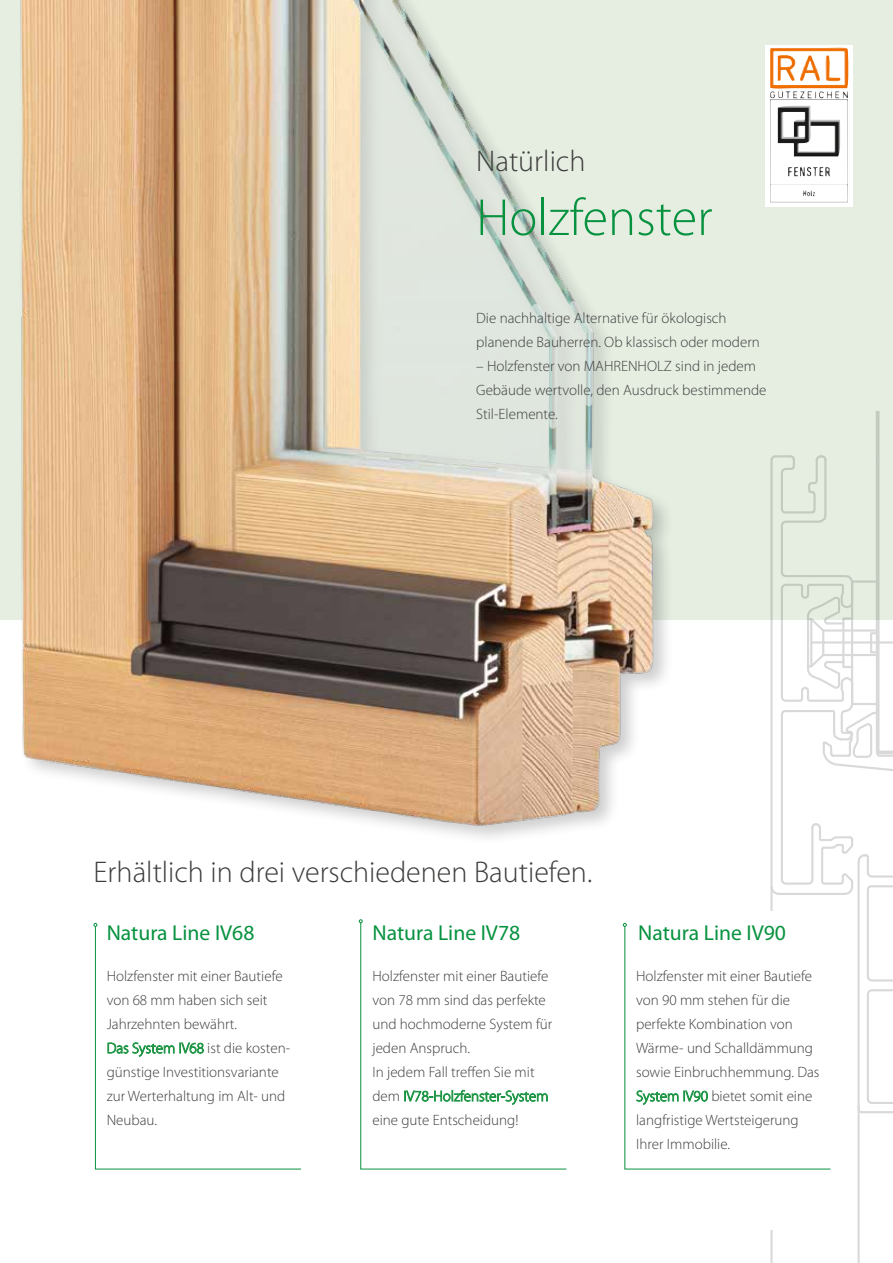
<style>
.page{position:relative;width:893px;height:1263px;background:#fff}
.page>*{position:absolute;margin:0;border:0;box-sizing:border-box;transform-origin:0 0}
.t1{font:300 52.5px "Myriad Pro";color:#07923f}
.t2{font:300 30px "Myriad Pro";color:#3c3c3b}
.t3{font:21.6px "Myriad Pro";color:#07923f}
.t4{font:300 15px/24px "Myriad Pro";color:#3c3c3b}
.s1{color:#3f9b4d}
</style>
<div class="page">
<div style="left:0;top:0;width:893px;height:620px;background:#e6eee2"></div>
<svg style="left:360px;top:923px;width:207px;height:247px"></svg>
<svg style="left:359px;top:919px;width:4px;height:4px"></svg>
<svg style="left:95px;top:927px;width:206px;height:243px"></svg>
<svg style="left:108px;top:1042px;width:66px;height:15px"></svg>
<svg style="left:180px;top:1043px;width:24px;height:12px"></svg>
<svg style="left:770px;top:412px;width:110px;height:851px"></svg>
<hr style="left:720px;top:411px;width:173px;height:1px;background:#000">
<hr style="left:720px;top:411px;width:1px;height:852px;background:#000">
<svg style="left:770px;top:453px;width:123px;height:662px"></svg>
<svg style="left:765px;top:45px;width:88px;height:162px;fill:#fff"></svg>
<img style="left:770px;top:47px;width:79px;height:51px">
<div style="left:752px;top:911px;width:75px;height:318px;background:#fff"></div>
<svg style="left:624px;top:926px;width:207px;height:244px"></svg>
<svg style="left:623px;top:923px;width:4px;height:4px"></svg>
<img style="left:20px;top:0;width:744px;height:866px">
<svg style="left:531px;top:302px;width:27px;height:128px"></svg>
<svg style="left:568px;top:299px;width:26px;height:109px"></svg>
<h2 class="t2" style="left:476px;top:143px;width:111px">Natürlich</h2>
<h1 class="t1" style="left:476px;top:186px;width:238px">Holzfenster</h1>
<p class="t4" style="left:476px;top:305px;width:285px">Die nachhaltige Alternative für ökologisch planende Bauherren. Ob klassisch oder modern</p>
<p class="t4" style="left:476px;top:353px;width:292px">– Holzfenster von MAHRENHOLZ sind in jedem<br>Gebäude wertvolle, den Ausdruck bestimmende<br>Stil-Elemente.</p>
<h2 class="t2" style="left:94px;top:853px;width:500px">Erhältlich in drei verschiedenen Bautiefen.</h2>
<h3 class="t3" style="left:107px;top:920px;width:149px">Natura Line IV68</h3>
<h3 class="t3" style="left:372px;top:920px;width:149px">Natura Line IV78</h3>
<p class="t4" style="left:107px;top:964px;width:185px">Holzfenster mit einer Bautiefe von 68 mm haben sich seit<br>Jahrzehnten bewährt.<br><span class="s1">Das System IV68</span> ist die kosten&shy;günstige Investitionsvariante zur Werterhaltung im Alt- und<br>Neubau.</p>
<p class="t4" style="left:372px;top:964px;width:181px">Holzfenster mit einer Bautiefe von 78 mm sind das perfekte und hochmoderne System für jeden Anspruch.<br>In jedem Fall treffen Sie mit dem <span class="s1">IV78-Holzfenster-System </span>eine gute Entscheidung!</p>
<h3 class="t3" style="left:638px;top:920px;width:149px">Natura Line IV90</h3>
<p class="t4" style="left:636px;top:964px;width:185px">Holzfenster mit einer Bautiefe von 90 mm stehen für die perfekte Kombination von<br>Wärme- und Schalldämmung sowie Einbruchhemmung. Das<br><span class="s1">System IV90</span> bietet somit eine langfristige Wertsteigerung<br>Ihrer Immobilie.</p>
</div>
